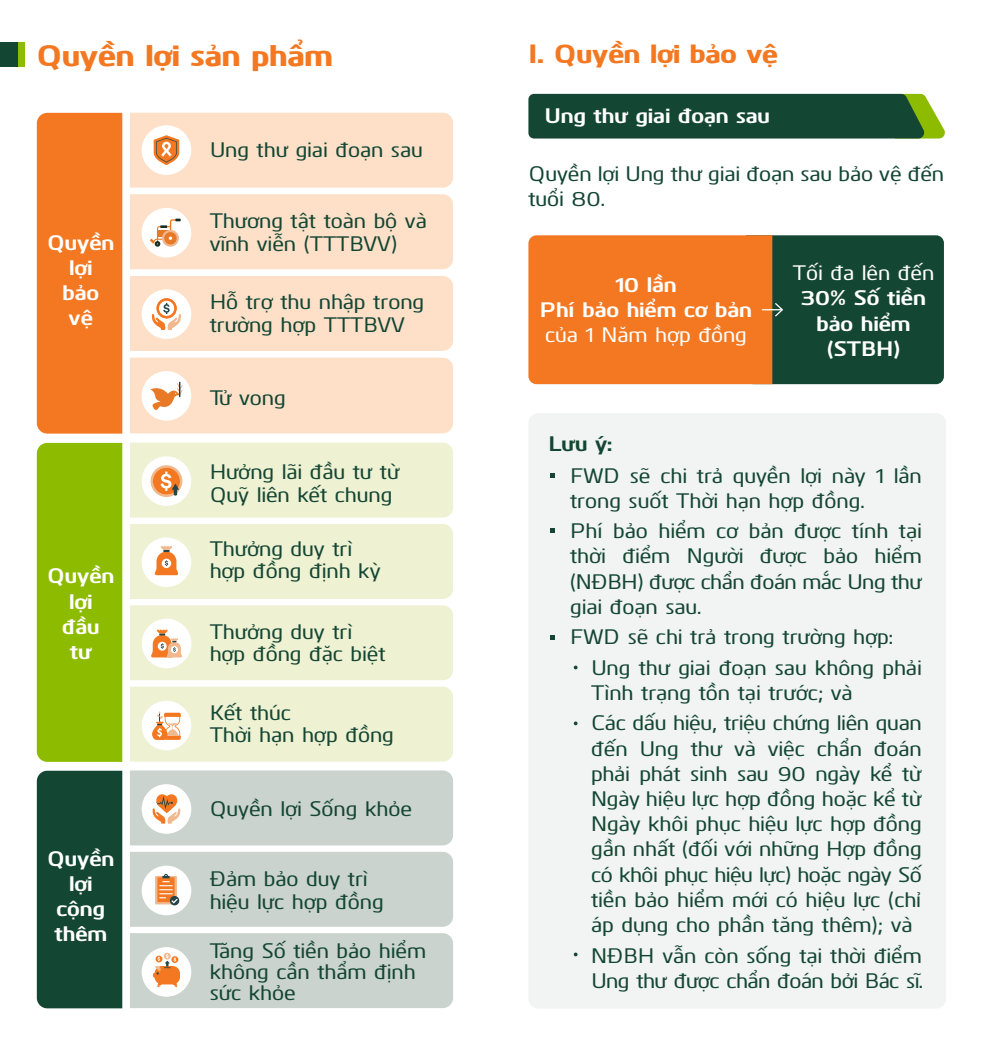
<style>
.page{position:relative;width:983px;height:1042px;background:#fff}
.page>*{position:absolute;margin:0;border:0;box-sizing:border-box;transform-origin:0 0}
.t1{font:800 29.75px "Kuro";color:#f37821}
.t2{font:800 26.25px "Kuro";color:#f37821}
.t3{font:500 21px/25.2px "Kuro";color:#144634}
.t4{font:700 21px/25.2px "Kuro";color:#fff;text-align:center}
.t5{font:500 21px "Kuro";color:#fff}
.t6{font:700 21px "Kuro";color:#144634}
</style>
<div class="page">
<div style="left:0;top:42px;width:18px;height:25px;background:#144634"></div>
<div style="left:18px;top:42px;width:7px;height:25px;background:#8dbb00"></div>
<div style="left:37px;top:443px;width:85px;height:319px;background:#8dbb00"></div>
<div style="left:37px;top:771px;width:85px;height:237px;background:#144634"></div>
<div style="left:37px;top:113px;width:85px;height:321px;background:#f37821"></div>
<svg style="left:130px;top:113px;width:323px;height:75px;background:#fcdfc7"></svg>
<svg style="left:130px;top:276px;width:323px;height:75px;background:#fce0c9"></svg>
<svg style="left:130px;top:443px;width:323px;height:74px;background:#eeeed0"></svg>
<svg style="left:130px;top:605px;width:323px;height:75px;background:#eeefd2"></svg>
<svg style="left:130px;top:524px;width:323px;height:75px;background:#eeefd1"></svg>
<svg style="left:130px;top:686px;width:323px;height:75px;background:#eff0d2"></svg>
<svg style="left:130px;top:770px;width:323px;height:75px;background:#ced4ce"></svg>
<svg style="left:130px;top:933px;width:323px;height:75px;background:#cdd3cd"></svg>
<svg style="left:130px;top:852px;width:323px;height:75px;background:#cdd3cd"></svg>
<svg style="left:130px;top:358px;width:323px;height:75px;background:#fce0c8"></svg>
<svg style="left:130px;top:194px;width:323px;height:75px;background:#fce0c8"></svg>
<svg style="left:528px;top:235px;width:415px;height:149px;background:#98642a"></svg>
<svg style="left:528px;top:94px;width:417px;height:44px;background:#1f4f36"></svg>
<div style="left:528px;top:413px;width:417px;height:595px;background:#f1f4f3;border-radius:10px"></div>
<svg style="left:550px;top:473px;width:5px;height:4px"></svg>
<svg style="left:550px;top:528px;width:5px;height:5px"></svg>
<svg style="left:550px;top:635px;width:5px;height:5px"></svg>
<svg style="left:573px;top:665px;width:4px;height:4px"></svg>
<svg style="left:573px;top:721px;width:4px;height:4px"></svg>
<svg style="left:573px;top:952px;width:4px;height:4px"></svg>
<h1 class="t1" style="left:36px;top:33px;width:297px">Quyền lợi sản phẩm</h1>
<p class="t4" style="left:47px;top:228px;width:69px">Quyền lợi<br>bảo<br>vệ</p>
<p class="t4" style="left:47px;top:562px;width:69px">Quyền lợi<br>đầu<br>tư</p>
<p class="t4" style="left:47px;top:844px;width:69px">Quyền lợi cộng thêm</p>
<p class="t3" style="left:210px;top:136px;width:214px">Ung thư giai đoạn sau</p>
<p class="t3" style="left:210px;top:208px;width:218px;line-height:22.8px">Thương tật toàn bộ và vĩnh viễn (TTTBVV)</p>
<p class="t3" style="left:210px;top:289px;width:216px;line-height:22.8px">Hỗ trợ thu nhập trong trường hợp TTTBVV</p>
<p class="t3" style="left:210px;top:383px;width:77px">Tử vong</p>
<p class="t3" style="left:210px;top:459px;width:191px;line-height:22.8px">Hưởng lãi đầu tư từ<br>Quỹ liên kết chung</p>
<p class="t3" style="left:210px;top:535px;width:172px;line-height:22.8px">Thưởng duy trì hợp đồng định kỳ</p>
<p class="t3" style="left:210px;top:618px;width:177px;line-height:22.8px">Thưởng duy trì hợp đồng đặc biệt</p>
<p class="t3" style="left:210px;top:699px;width:185px;line-height:22.8px">Kết thúc<br>Thời hạn hợp đồng</p>
<p class="t3" style="left:210px;top:794px;width:204px">Quyền lợi Sống khỏe</p>
<p class="t3" style="left:210px;top:865px;width:175px;line-height:22.8px">Đảm bảo duy trì hiệu lực hợp đồng</p>
<p class="t3" style="left:210px;top:938px;width:218px;line-height:21px">Tăng Số tiền bảo hiểm không cần thẩm định sức khỏe</p>
<p class="t2" style="left:528px;top:34px;width:251px">I. Quyền lợi bảo vệ</p>
<p class="t4" style="left:544px;top:102px;width:227px">Ung thư giai đoạn sau</p>
<p class="t3" style="left:528px;top:160px;width:417px">Quyền lợi Ung thư giai đoạn sau bảo vệ đến tuổi 80.</p>
<p class="t4" style="left:540px;top:270px;width:213px">10 lần<br>Phí bảo hiểm cơ bản</p>
<p class="t5" style="left:545px;top:320px;width:203px">của 1 Năm hợp đồng</p>
<p class="t5" style="left:792px;top:257px;width:143px">Tối đa lên đến</p>
<p class="t4" style="left:801px;top:284px;width:126px">30% Số tiền bảo hiểm (STBH)</p>
<p class="t6" style="left:548px;top:428px;width:65px">Lưu ý:</p>
<p class="t3" style="left:570px;top:461px;width:353px">FWD sẽ chi trả quyền lợi này 1 lần trong suốt Thời hạn hợp đồng.</p>
<p class="t3" style="left:570px;top:517px;width:353px;text-align:justify">Phí bảo hiểm cơ bản được tính tại thời điểm Người được bảo hiểm (NĐBH) được chẩn đoán mắc Ung thư giai đoạn sau.</p>
<p class="t3" style="left:591px;top:620px;width:332px;line-height:30.4px;text-indent:-21px">FWD sẽ chi trả trong trường hợp:<br>Ung thư giai đoạn sau không phải</p>
<p class="t3" style="left:591px;top:676px;width:332px;line-height:30.4px">Tình trạng tồn tại trước; và<br>Các dấu hiệu, triệu chứng liên quan</p>
<p class="t3" style="left:591px;top:734px;width:332px;text-align:justify">đến Ung thư và việc chẩn đoán phải phát sinh sau 90 ngày kể từ Ngày hiệu lực hợp đồng hoặc kể từ Ngày khôi phục hiệu lực hợp đồng gần nhất (đối với những Hợp đồng có khôi phục hiệu lực) hoặc ngày Số tiền bảo hiểm mới có hiệu lực (chỉ áp dụng cho phần tăng thêm); và</p>
<p class="t3" style="left:591px;top:941px;width:333px">NĐBH vẫn còn sống tại thời điểm<br>Ung thư được chẩn đoán bởi Bác sĩ.</p>
</div>
